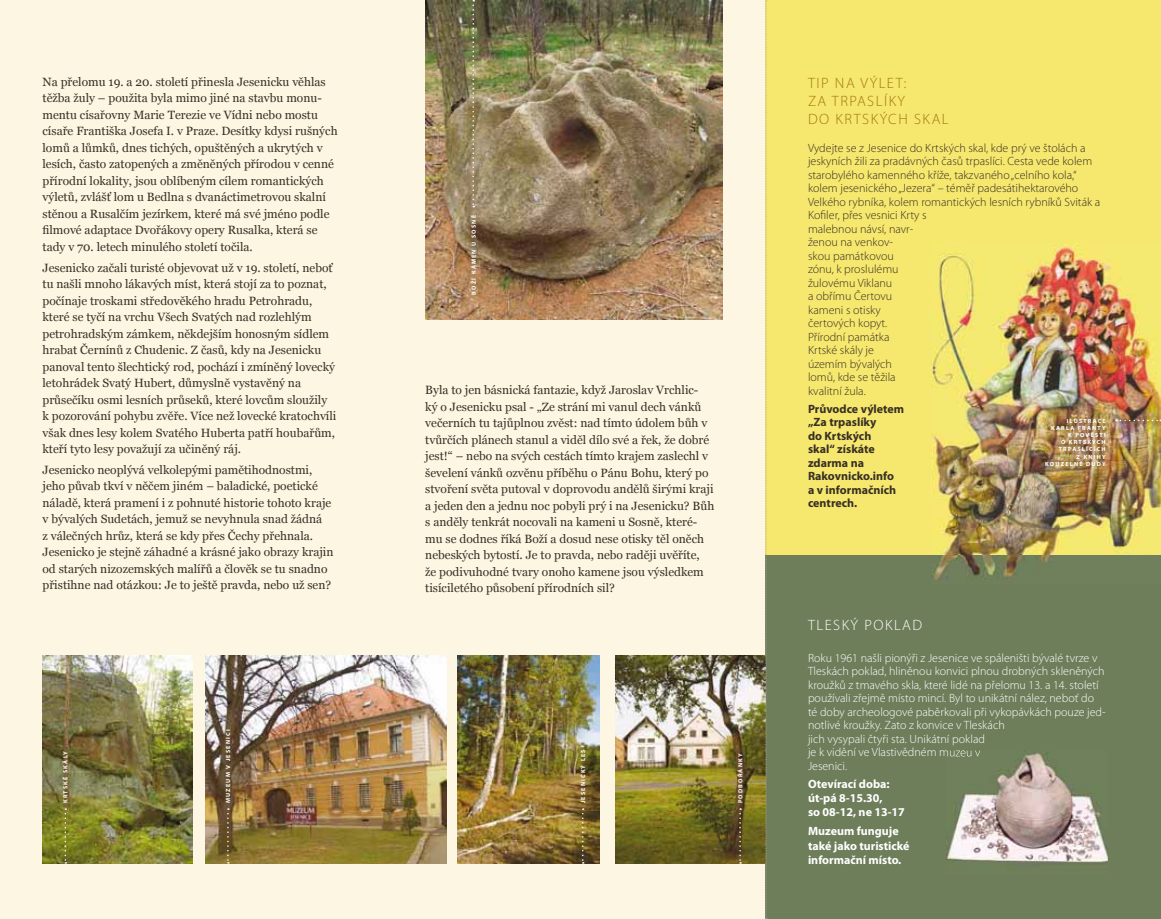
<style>
.page{position:relative;width:1161px;height:919px;background:#fff}
.page>*{position:absolute;margin:0;border:0;box-sizing:border-box;transform-origin:0 0}
.t1{font:300 15px/18px "Myriad Pro";letter-spacing:.1em;color:#a27615}
.t2{font:300 15px "Myriad Pro";letter-spacing:.1em;color:#fff}
.t3{font:12px/16.5px "Georgia";color:#372f25}
.t4{font:300 12px/13.5px "Myriad Pro";color:#372f25}
.t5{font:300 12px/13.5px "Myriad Pro";color:#fff}
.t6{font:700 12px/13.5px "Myriad Pro";color:#372f25}
.t7{font:700 12px/14.4px "Myriad Pro";color:#fff}
.t8{font:700 6px/7.2px "Myriad Pro";letter-spacing:.2em;color:#fff;text-align:right}
</style>
<div class="page">
<div style="left:0;top:0;width:1161px;height:918px;background:#fdf6e3"></div>
<div style="left:765px;top:0;width:396px;height:555px;background:#f6e76e"></div>
<div style="left:765px;top:555px;width:396px;height:363px;background:#6e7e5b"></div>
<img style="left:931px;top:243px;width:230px;height:340px">
<img style="left:425px;top:0;width:298px;height:319px">
<img style="left:43px;top:655px;width:150px;height:208px">
<img style="left:615px;top:655px;width:150px;height:208px">
<img style="left:206px;top:655px;width:240px;height:208px">
<img style="left:458px;top:655px;width:141px;height:208px">
<svg style="left:65px;top:808px;width:1px;height:55px"></svg>
<svg style="left:227px;top:808px;width:2px;height:55px"></svg>
<svg style="left:582px;top:808px;width:2px;height:55px"></svg>
<svg style="left:739px;top:808px;width:2px;height:55px"></svg>
<svg style="left:1116px;top:419px;width:45px;height:2px"></svg>
<svg style="left:472px;top:0;width:2px;height:207px"></svg>
<img style="left:946px;top:752px;width:162px;height:111px">
<img style="left:946px;top:750px;width:34px;height:8px">
<svg style="left:765px;top:0;width:2px;height:919px"></svg>
<p class="t3" style="left:43px;top:73px;width:297px">Na přelomu 19. a 20. století přinesla Jesenicku věhlas těžba žuly – použita byla mimo jiné na stavbu monu&shy;mentu císařovny Marie Terezie ve Vídni nebo mostu císaře Františka Josefa I. v Praze. Desítky kdysi rušných lomů a lůmků, dnes tichých, opuštěných a ukrytých v lesích, často zatopených a změněných přírodou v cenné přírodní lokality, jsou oblíbeným cílem romantických výletů, zvlášť lom u Bedlna s dvanáctimetrovou skalní stěnou a Rusalčím jezírkem, které má své jméno podle filmové adaptace Dvořákovy opery Rusalka, která se tady v 70. letech minulého století točila.</p>
<p class="t3" style="left:43px;top:259px;width:295px">Jesenicko začali turisté objevovat už v 19. století, neboť tu našli mnoho lákavých míst, která stojí za to poznat, počínaje troskami středověkého hradu Petrohradu, které se tyčí na vrchu Všech Svatých nad rozlehlým petrohradským zámkem, někdejším honosným sídlem hrabat Černínů z Chudenic. Z časů, kdy na Jesenicku panoval tento šlechtický rod, pochází i zmíněný lovecký letohrádek Svatý Hubert, důmyslně vystavěný na průsečíku osmi lesních průseků, které lovcům sloužily k pozorování pohybu zvěře. Více než lovecké kratochvíli však dnes lesy kolem Svatého Huberta patří houbařům, kteří tyto lesy považují za učiněný ráj.</p>
<p class="t3" style="left:43px;top:461px;width:292px">Jesenicko neoplývá velkolepými pamětihodnostmi, jeho půvab tkví v něčem jiném – baladické, poetické náladě, která pramení i z pohnuté historie tohoto kraje v bývalých Sudetách, jemuž se nevyhnula snad žádná<br>z válečných hrůz, která se kdy přes Čechy přehnala.<br>Jesenicko je stejně záhadné a krásné jako obrazy krajin od starých nizozemských malířů a člověk se tu snadno přistihne nad otázkou: Je to ještě pravda, nebo už sen?</p>
<p class="t8" style="left:62px;top:803px;width:54px;rotate:-90deg">KRTSKÉ SKÁLY</p>
<p class="t8" style="left:225px;top:803px;width:75px;rotate:-90deg">MUZEUM V JESENICI</p>
<p class="t8" style="left:470px;top:295px;width:81px;rotate:-90deg">BOŽÍ KÁMEN U SOSNĚ</p>
<p class="t3" style="left:425px;top:381px;width:291px">Byla to jen básnická fantazie, když Jaroslav Vrchlic-<br>ký o Jesenicku psal - „Ze strání mi vanul dech vánků večerních tu tajůplnou zvěst: nad tímto údolem bůh v tvůrčích plánech stanul a viděl dílo své a řek, že dobré jest!“ – nebo na svých cestách tímto krajem zaslechl v ševelení vánků ozvěnu příběhu o Pánu Bohu, který po stvoření světa putoval v doprovodu andělů širými kraji a jeden den a jednu noc pobyli prý i na Jesenicku? Bůh s anděly tenkrát nocovali na kameni u Sosně, které&shy;mu se dodnes říká Boží a dosud nese otisky těl oněch nebeských bytostí. Je to pravda, nebo raději uvěříte,<br>že podivuhodné tvary onoho kamene jsou výsledkem tisíciletého působení přírodních sil?</p>
<p class="t8" style="left:579px;top:803px;width:55px;rotate:-90deg">JESENICKÝ LES</p>
<p class="t8" style="left:737px;top:803px;width:51px;rotate:-90deg">PODBOŘÁNKY</p>
<p class="t1" style="left:808px;top:74px;width:142px">TIP NA VÝLET:<br>ZA TRPASLÍKY<br>DO KRTSKÝCH SKAL</p>
<p class="t4" style="left:808px;top:141px;width:294px">Vydejte se z Jesenice do Krtských skal, kde prý ve štolách a jeskyních žili za pradávných časů trpaslíci. Cesta vede kolem starobylého kamenného kříže, takzvaného „celního kola,“ kolem jesenického „Jezera“ – téměř padesátihektarového<br>Velkého rybníka, kolem romantických lesních rybníků Sviták a<br>Kofiler, přes vesnici Krty s<br>malebnou návsí, navr-<br>ženou na venkov-<br>skou památkovou<br>zónu, k proslulému<br>žulovému Viklanu<br>a obřímu Čertovu<br>kameni s otisky<br>čertových kopyt.<br>Přírodní památka<br>Krtské skály je<br>územím bývalých<br>lomů, kde se těžila<br>kvalitní žula.</p>
<p class="t6" style="left:808px;top:402px;width:98px">Průvodce výletem „Za trpaslíky<br>do Krtských<br>skal“ získáte zdarma na<br>Rakovnicko.info<br>a v informačních centrech.</p>
<p class="t8" style="left:1045px;top:417px;width:62px">ILUSTRACE<br>KARLA FRANTY<br>K POVĚSTI<br>O KRTSKÝCH<br>TRPASLÍCÍCH<br>Z KNIHY<br>KOUZELNÉ DUDY</p>
<p class="t2" style="left:808px;top:617px;width:116px">TLESKÝ POKLAD</p>
<p class="t5" style="left:808px;top:651px;width:299px">Roku 1961 našli pionýři z Jesenice ve spáleništi bývalé tvrze v Tleskách poklad, hliněnou konvici plnou drobných skleněných kroužků z tmavého skla, které lidé na přelomu 13. a 14. století používali zřejmě místo mincí. Byl to unikátní nález, neboť do té doby archeologové paběrkovali při vykopávkách pouze jed&shy;notlivé kroužky. Zato z konvice v Tleskách<br>jich vysypali čtyři sta. Unikátní poklad<br>je k vidění ve Vlastivědném muzeu v<br>Jesenici.</p>
<p class="t7" style="left:808px;top:776px;width:98px">Otevírací doba: út-pá 8-15.30,<br>so 08-12, ne 13-17</p>
<p class="t7" style="left:808px;top:824px;width:103px">Muzeum funguje také jako turistické informační místo.</p>
</div>
